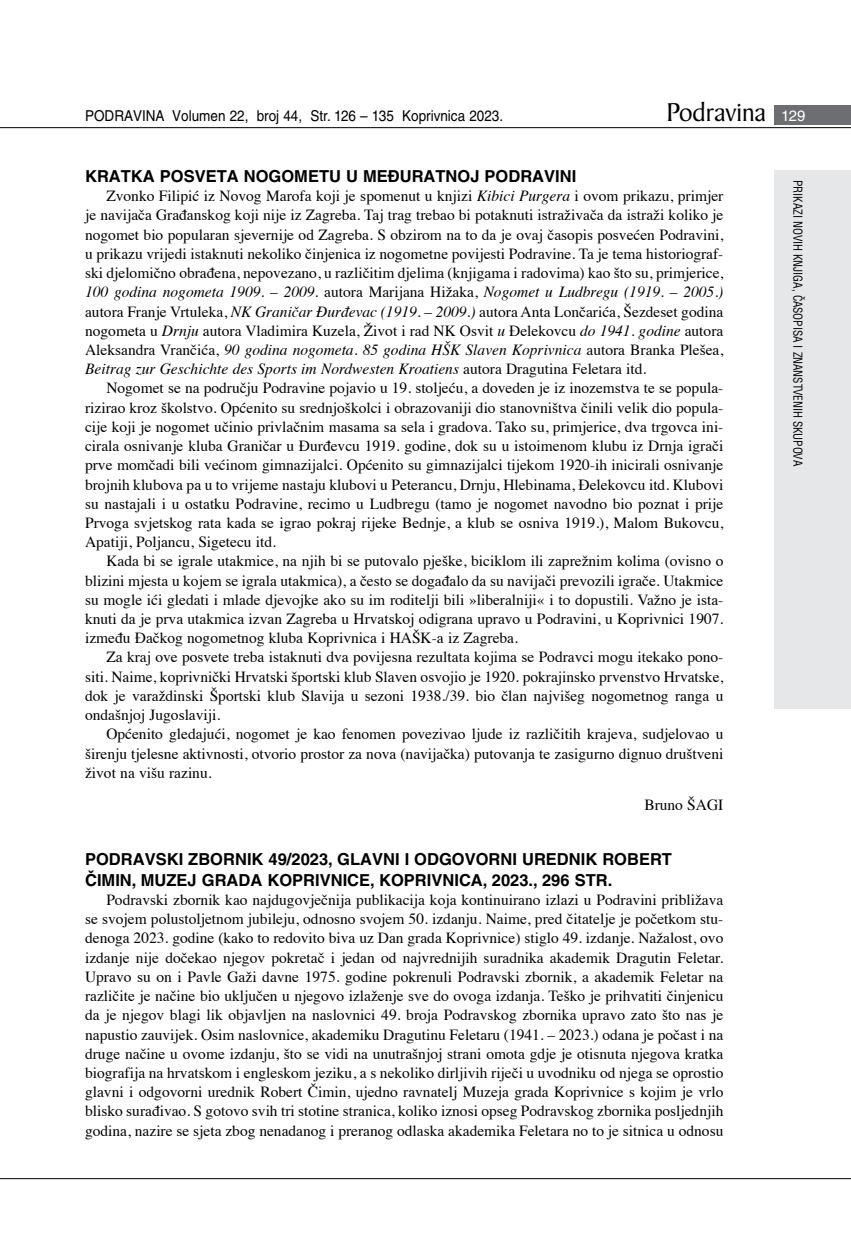
<style>
.page{position:relative;width:851px;height:1234px;background:#fff}
.page>*{position:absolute;margin:0;border:0;box-sizing:border-box;transform-origin:0 0}
.t1{font:27.6px "Baker Signet BT";color:#000}
.t2{font:700 16.5px/21px "Helvetica LT Skin 29";color:#000}
.t3{font:15.45px/19.2px "Times";color:#000;text-align:justify}
.t4{font:15px "Helvetica LT Skin 29";color:#000;scale:.9 1}
.t5{font:condensed 12px "Helvetica LT Skin 29";letter-spacing:-.005em;color:#000;scale:.95 1}
.s1{font-family:"Helvetica LT Skin 29";font-size:15px;color:#fff}
.s2{font-style:italic}
</style>
<div class="page">
<div style="left:774px;top:170px;width:76px;height:538px;background:#e6e7e8"></div>
<div style="left:774px;top:105px;width:76px;height:19px;background:#6d6e71"></div>
<hr style="left:0;top:127px;width:850px;height:1px;background:#000">
<hr style="left:0;top:1177px;width:850px;height:1px;background:#000">
<p class="t4" style="left:85px;top:107px;width:466px">PODRAVINA Volumen 22, broj 44, Str. 126 – 135 Koprivnica 2023.</p>
<h1 class="t1" style="left:666px;top:95px;width:141px">Podravina <span class="s1">129</span></h1>
<p class="t2" style="left:85px;top:165px;width:492px">KRATKA POSVETA NOGOMETU U MEĐURATNOJ PODRAVINI</p>
<p class="t3" style="left:85px;top:185px;width:639px;text-indent:21px">Zvonko Filipić iz Novog Marofa koji je spomenut u knjizi <span class="s2">Kibici Purgera</span> i ovom prikazu, primjer je navijača Građanskog koji nije iz Zagreba. Taj trag trebao bi potaknuti istraživača da istraži koliko je nogomet bio popularan sjevernije od Zagreba. S obzirom na to da je ovaj časopis posvećen Podravini, u prikazu vrijedi istaknuti nekoliko činjenica iz nogometne povijesti Podravine. Ta je tema historiograf&shy;ski djelomično obrađena, nepovezano, u različitim djelima (knjigama i radovima) kao što su, primjerice, <span class="s2">100 godina nogometa 1909. – 2009.</span> autora Marijana Hižaka, <span class="s2">Nogomet u Ludbregu (1919. – 2005.) </span>autora Franje Vrtuleka, <span class="s2">NK Graničar Đurđevac (1919. – 2009.)</span> autora Anta Lončarića, Šezdeset godina nogometa u <span class="s2">Drnju</span> autora Vladimira Kuzela, Život i rad NK Osvit <span class="s2">u</span> Đelekovcu <span class="s2">do 1941. godine</span> autora Aleksandra Vrančića, <span class="s2">90 godina nogometa. 85 godina HŠK Slaven Koprivnica</span> autora Branka Plešea, <span class="s2">Beitrag zur Geschichte des Sports im Nordwesten Kroatiens</span> autora Dragutina Feletara itd.</p>
<p class="t3" style="left:85px;top:377px;width:639px;text-indent:21px">Nogomet se na području Podravine pojavio u 19. stoljeću, a doveden je iz inozemstva te se popula&shy;rizirao kroz školstvo. Općenito su srednjoškolci i obrazovaniji dio stanovništva činili velik dio popula&shy;cije koji je nogomet učinio privlačnim masama sa sela i gradova. Tako su, primjerice, dva trgovca ini&shy;cirala osnivanje kluba Graničar u Đurđevcu 1919. godine, dok su u istoimenom klubu iz Drnja igrači prve momčadi bili većinom gimnazijalci. Općenito su gimnazijalci tijekom 1920-ih inicirali osnivanje brojnih klubova pa u to vrijeme nastaju klubovi u Peterancu, Drnju, Hlebinama, Đelekovcu itd. Klubovi su nastajali i u ostatku Podravine, recimo u Ludbregu (tamo je nogomet navodno bio poznat i prije Prvoga svjetskog rata kada se igrao pokraj rijeke Bednje, a klub se osniva 1919.), Malom Bukovcu, Apatiji, Poljancu, Sigetecu itd.</p>
<p class="t3" style="left:85px;top:550px;width:639px;text-indent:21px">Kada bi se igrale utakmice, na njih bi se putovalo pješke, biciklom ili zaprežnim kolima (ovisno o blizini mjesta u kojem se igrala utakmica), a često se događalo da su navijači prevozili igrače. Utakmice su mogle ići gledati i mlade djevojke ako su im roditelji bili »liberalniji« i to dopustili. Važno je ista&shy;knuti da je prva utakmica izvan Zagreba u Hrvatskoj odigrana upravo u Podravini, u Koprivnici 1907. između Đačkog nogometnog kluba Koprivnica i HAŠK-a iz Zagreba.</p>
<p class="t3" style="left:85px;top:646px;width:639px;text-indent:21px">Za kraj ove posvete treba istaknuti dva povijesna rezultata kojima se Podravci mogu itekako pono&shy;siti. Naime, koprivnički Hrvatski športski klub Slaven osvojio je 1920. pokrajinsko prvenstvo Hrvatske, dok je varaždinski Športski klub Slavija u sezoni 1938./39. bio član najvišeg nogometnog ranga u ondašnjoj Jugoslaviji.</p>
<p class="t3" style="left:85px;top:723px;width:639px;text-indent:21px">Općenito gledajući, nogomet je kao fenomen povezivao ljude iz različitih krajeva, sudjelovao u širenju tjelesne aktivnosti, otvorio prostor za nova (navijačka) putovanja te zasigurno dignuo društveni život na višu razinu.</p>
<p class="t3" style="left:644px;top:793px;width:80px">Bruno ŠAGI</p>
<p class="t2" style="left:85px;top:848px;width:588px">PODRAVSKI ZBORNIK 49/2023, GLAVNI I ODGOVORNI UREDNIK ROBERT<br>ČIMIN, MUZEJ GRADA KOPRIVNICE, KOPRIVNICA, 2023., 296 STR.</p>
<p class="t3" style="left:85px;top:888px;width:639px;text-indent:21px">Podravski zbornik kao najdugovječnija publikacija koja kontinuirano izlazi u Podravini približava se svojem polustoljetnom jubileju, odnosno svojem 50. izdanju. Naime, pred čitatelje je početkom stu&shy;denoga 2023. godine (kako to redovito biva uz Dan grada Koprivnice) stiglo 49. izdanje. Nažalost, ovo izdanje nije dočekao njegov pokretač i jedan od najvrednijih suradnika akademik Dragutin Feletar.<br>Upravo su on i Pavle Gaži davne 1975. godine pokrenuli Podravski zbornik, a akademik Feletar na različite je načine bio uključen u njegovo izlaženje sve do ovoga izdanja. Teško je prihvatiti činjenicu da je njegov blagi lik objavljen na naslovnici 49. broja Podravskog zbornika upravo zato što nas je napustio zauvijek. Osim naslovnice, akademiku Dragutinu Feletaru (1941. – 2023.) odana je počast i na druge načine u ovome izdanju, što se vidi na unutrašnjoj strani omota gdje je otisnuta njegova kratka biografija na hrvatskom i engleskom jeziku, a s nekoliko dirljivih riječi u uvodniku od njega se oprostio glavni i odgovorni urednik Robert Čimin, ujedno ravnatelj Muzeja grada Koprivnice s kojim je vrlo blisko surađivao. S gotovo svih tri stotine stranica, koliko iznosi opseg Podravskog zbornika posljednjih godina, nazire se sjeta zbog nenadanog i preranog odlaska akademika Feletara no to je sitnica u odnosu</p>
<p class="t5" style="left:805px;top:180px;width:302px;rotate:90deg">PRIKAZI NOVIH KNJIGA, ČASOPISA I ZNANSTVENIH SKUPOVA</p>
</div>
